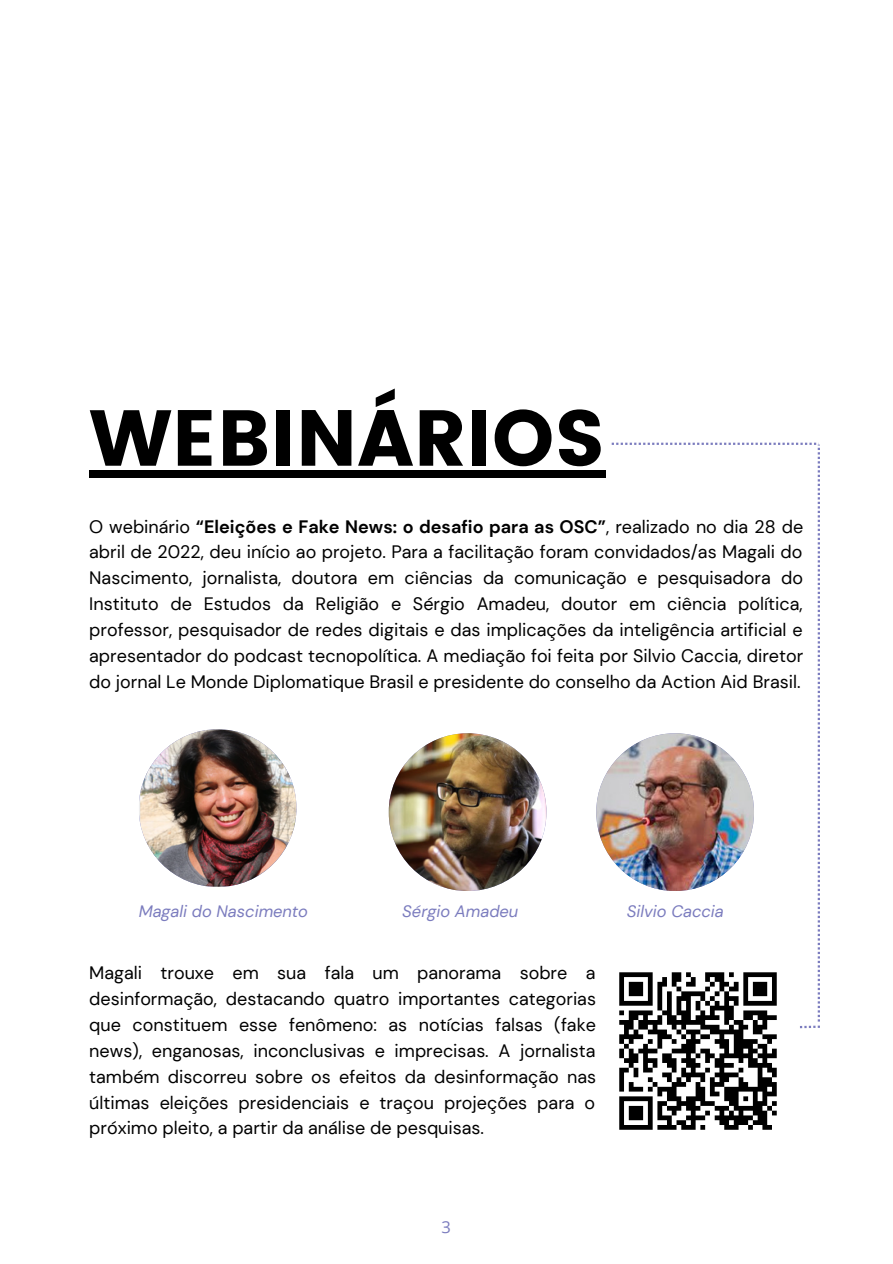
<style>
.page{position:relative;width:893px;height:1264px;background:#fff}
.page>*{position:absolute;margin:0;border:0;box-sizing:border-box;transform-origin:0 0}
.t1{font:79.05px "Poppins";color:#000}
.t2{font:18px/25.8px "DM Sans";color:#000;text-align:justify}
.t3{font:italic 16.5px "DM Sans";color:#7b7cbe}
.t4{font:16.5px "Open Sans";color:#7b7cbe}
.s1{font-weight:700}
</style>
<div class="page">
<div style="left:89px;top:470px;width:516px;height:8px;background:#000"></div>
<img style="left:139px;top:729px;width:157px;height:158px;border-radius:50%">
<img style="left:596px;top:733px;width:158px;height:158px;border-radius:50%">
<img style="left:388px;top:733px;width:158px;height:158px;border-radius:50%">
<svg style="left:611px;top:442px;width:208px;height:688px"></svg>
<h1 class="t1" style="left:89px;top:392px;width:517px">WEBINÁRIOS</h1>
<p class="t2" style="left:89px;top:513px;width:715px">O webinário <span class="s1">“Eleições e Fake News: o desafio para as OSC”</span>, realizado no dia 28 de abril de 2022, deu início ao projeto. Para a facilitação foram convidados/as Magali do Nascimento, jornalista, doutora em ciências da comunicação e pesquisadora do Instituto de Estudos da Religião e Sérgio Amadeu, doutor em ciência política, professor, pesquisador de redes digitais e das implicações da inteligência artificial e apresentador do podcast tecnopolítica. A mediação foi feita por Silvio Caccia, diretor do jornal Le Monde Diplomatique Brasil e presidente do conselho da Action Aid Brasil.</p>
<p class="t3" style="left:139px;top:900px;width:171px">Magali do Nascimento</p>
<p class="t3" style="left:402px;top:900px;width:118px">Sérgio Amadeu</p>
<p class="t3" style="left:626px;top:900px;width:98px">Silvio Caccia</p>
<p class="t2" style="left:89px;top:960px;width:508px">Magali trouxe em sua fala um panorama sobre a desinformação, destacando quatro importantes categorias que constituem esse fenômeno: as notícias falsas (fake news), enganosas, inconclusivas e imprecisas. A jornalista também discorreu sobre os efeitos da desinformação nas últimas eleições presidenciais e traçou projeções para o próximo pleito, a partir da análise de pesquisas.</p>
<p class="t4" style="left:441px;top:1215px;width:11px">3</p>
</div>
